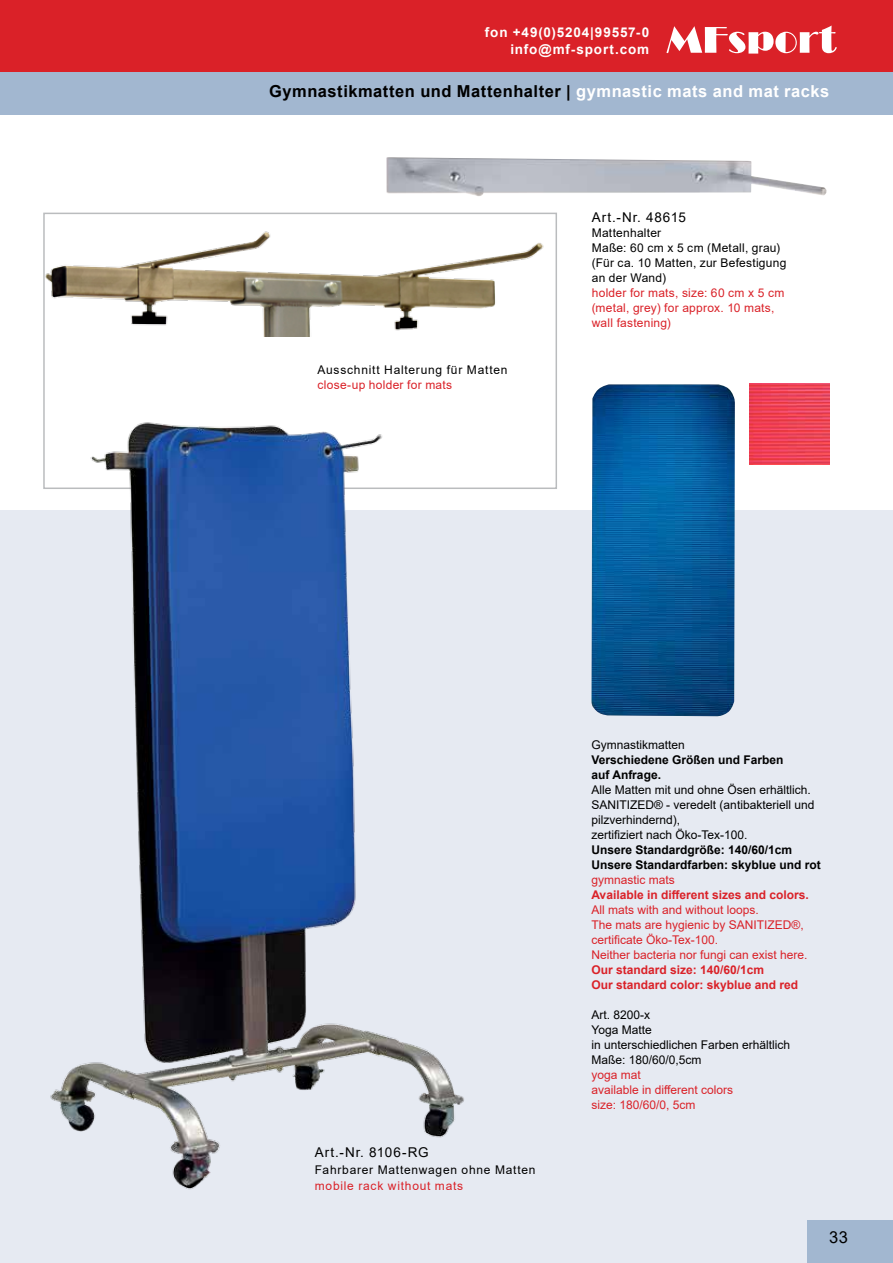
<style>
.page{position:relative;width:893px;height:1263px;background:#fff}
.page>*{position:absolute;margin:0;border:0;box-sizing:border-box;transform-origin:0 0}
.t1{font:700 16.5px "Arial";letter-spacing:.03em;color:#000}
.t2{font:16.5px "Arial";color:#000}
.t3{font:700 13.5px/16.5px "Arial";letter-spacing:.065em;color:#fff;text-align:right}
.t4{font:13.5px "Arial";letter-spacing:.065em;color:#000}
.t5{font:12px/15px "Arial";color:#000}
.t6{font:12px/15px "Arial";color:#da2128}
.t7{font:700 12px/15px "Arial";color:#000}
.t8{font:700 12px/15px "Arial";color:#da2128}
.t9{font:12px/15px "Arial";letter-spacing:.02em;color:#000}
.t10{font:12px/15px "Arial";letter-spacing:.02em;color:#da2128}
.t11{font:12px "Arial";letter-spacing:.06em;color:#000}
.t12{font:12px "Arial";letter-spacing:.06em;color:#da2128}
.t13{font:12px "Arial";letter-spacing:.025em;color:#da2128}
.s1{color:#fff}
</style>
<div class="page">
<div style="left:0;top:0;width:893px;height:72px;background:#da2128"></div>
<svg style="left:667px;top:26px;width:170px;height:28px"></svg>
<div style="left:0;top:72px;width:893px;height:43px;background:#a2b7d0"></div>
<div style="left:0;top:510px;width:893px;height:753px;background:#e6eaf2"></div>
<div style="left:808px;top:1220px;width:85px;height:43px;background:#a2b7d0"></div>
<img style="left:749px;top:384px;width:81px;height:80px">
<img style="left:591px;top:384px;width:144px;height:332px">
<img style="left:386px;top:157px;width:440px;height:39px">
<img style="left:46px;top:231px;width:498px;height:106px">
<div style="left:43px;top:213px;width:514px;height:276px;border:2px solid #babcbe"></div>
<img style="left:43px;top:417px;width:423px;height:773px">
<p class="t3" style="left:485px;top:25px;width:166px">fon +49(0)5204|99557-0 info@mf-sport.com</p>
<h1 class="t1" style="left:269px;top:80px;width:561px">Gymnastikmatten und Mattenhalter | <span class="s1">gymnastic mats and mat racks</span></h1>
<p class="t11" style="left:317px;top:362px;width:191px">Ausschnitt Halterung für Matten</p>
<p class="t13" style="left:317px;top:377px;width:136px">close-up holder for mats</p>
<p class="t4" style="left:592px;top:208px;width:96px">Art.-Nr. 48615</p>
<p class="t9" style="left:592px;top:226px;width:196px">Mattenhalter<br>Maße: 60 cm x 5 cm (Metall, grau) (Für ca. 10 Matten, zur Befestigung an der Wand)</p>
<p class="t10" style="left:592px;top:286px;width:194px">holder for mats, size: 60 cm x 5 cm (metal, grey) for approx. 10 mats, wall fastening)</p>
<p class="t4" style="left:315px;top:1143px;width:115px">Art.-Nr. 8106-RG</p>
<p class="t11" style="left:315px;top:1161px;width:222px">Fahrbarer Mattenwagen ohne Matten</p>
<p class="t12" style="left:315px;top:1178px;width:150px">mobile rack without mats</p>
<p class="t5" style="left:591px;top:737px;width:95px">Gymnastikmatten</p>
<p class="t7" style="left:591px;top:753px;width:194px">Verschiedene Größen und Farben auf Anfrage.</p>
<p class="t5" style="left:591px;top:782px;width:224px">Alle Matten mit und ohne Ösen erhältlich.<br>SANITIZED® - veredelt (antibakteriell und pilzverhindernd),<br>zertifiziert nach Öko-Tex-100.</p>
<p class="t7" style="left:591px;top:843px;width:231px">Unsere Standardgröße: 140/60/1cm<br>Unsere Standardfarben: skyblue und rot</p>
<p class="t6" style="left:591px;top:872px;width:85px">gymnastic mats</p>
<p class="t8" style="left:591px;top:888px;width:219px">Available in different sizes and colors.</p>
<p class="t6" style="left:591px;top:902px;width:218px">All mats with and without loops.<br>The mats are hygienic by SANITIZED®, certificate Öko-Tex-100.<br>Neither bacteria nor fungi can exist here.</p>
<p class="t8" style="left:591px;top:963px;width:208px">Our standard size: 140/60/1cm<br>Our standard color: skyblue and red</p>
<p class="t5" style="left:591px;top:1007px;width:200px">Art. 8200-x<br>Yoga Matte<br>in unterschiedlichen Farben erhältlich<br>Maße: 180/60/0,5cm</p>
<p class="t6" style="left:591px;top:1067px;width:143px">yoga mat<br>available in different colors size: 180/60/0, 5cm</p>
<h1 class="t2" style="left:829px;top:1226px;width:20px">33</h1>
</div>
